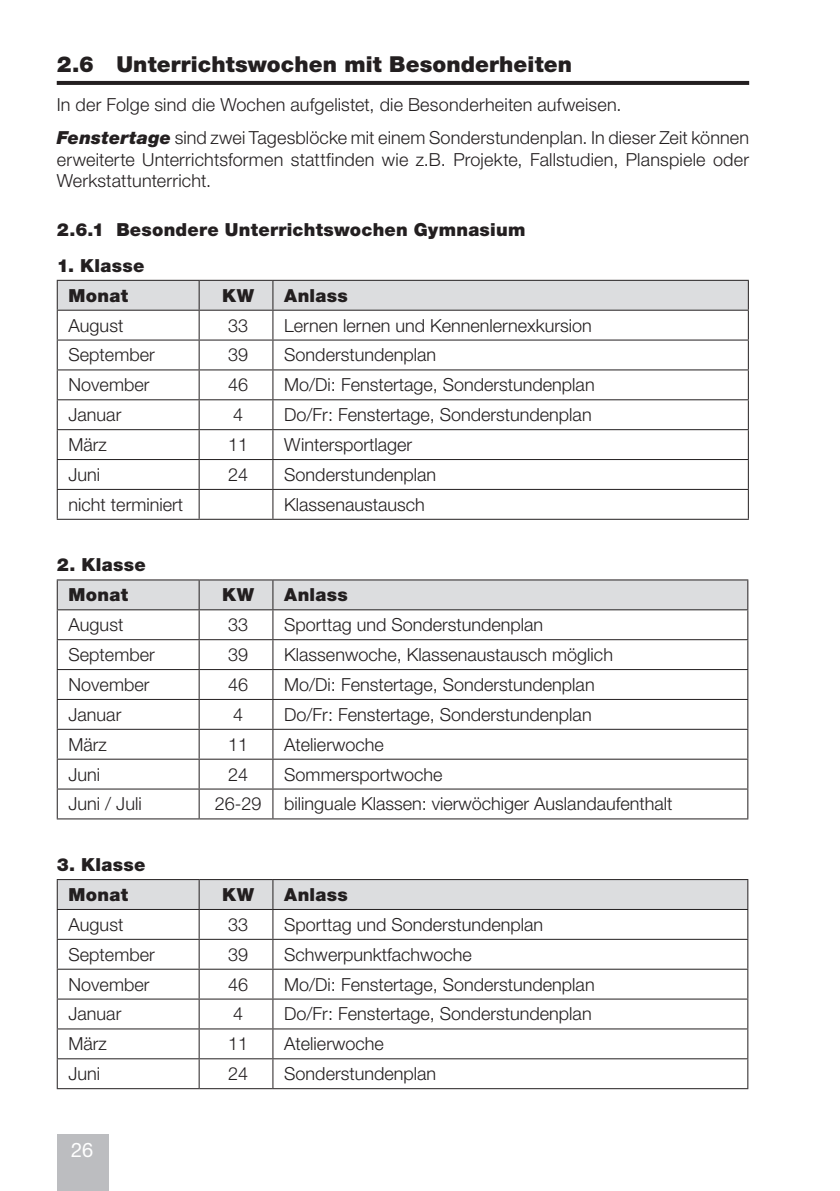
<style>
.page{position:relative;width:840px;height:1191px;background:#fff}
.page>*{position:absolute;margin:0;border:0;box-sizing:border-box;transform-origin:0 0}
.Titel_2_mit_Abstand{font:900 22px "Helvetica Neue LT Std";letter-spacing:.005em;color:#231f20}
.t1{font:20px "Helvetica Neue LT Std";color:#fff}
.Tabelle_Unterrichtsw{font:300 18px "Helvetica Neue LT Std";color:#231f20}
.Text{font:300 18px/21.6px "Helvetica Neue LT Std";letter-spacing:.01em;color:#231f20;text-align:justify}
.Titel_2{font:900 18px "Helvetica Neue LT Std";letter-spacing:.015em;color:#231f20}
.Tabelle_Titel_Unterr{font:900 18px "Helvetica Neue LT Std";letter-spacing:.015em;color:#231f20}
.Text_fett{font:900 18px "Helvetica Neue LT Std";letter-spacing:.015em;color:#231f20}
.Text-2{font:900 18px "Helvetica Neue LT Std";letter-spacing:.015em;color:#231f20}
.s1{font-weight:900;font-style:italic}
</style>
<div class="page">
<div style="left:57px;top:1134px;width:52px;height:57px;background:#bcbdc0"></div>
<hr style="left:57px;top:519px;width:142px;height:1px;background:#231f20">
<hr style="left:199px;top:519px;width:74px;height:1px;background:#231f20">
<hr style="left:273px;top:519px;width:475px;height:1px;background:#231f20">
<svg style="left:57px;top:280px;width:691px;height:239px"></svg>
<hr style="left:57px;top:579px;width:142px;height:1px;background:#231f20">
<hr style="left:199px;top:579px;width:74px;height:1px;background:#231f20">
<hr style="left:273px;top:579px;width:475px;height:1px;background:#231f20">
<hr style="left:57px;top:818px;width:142px;height:1px;background:#231f20">
<hr style="left:199px;top:818px;width:74px;height:1px;background:#231f20">
<hr style="left:273px;top:818px;width:475px;height:1px;background:#231f20">
<svg style="left:57px;top:580px;width:691px;height:238px"></svg>
<hr style="left:57px;top:639px;width:142px;height:1px;background:#231f20">
<hr style="left:199px;top:639px;width:74px;height:1px;background:#231f20">
<hr style="left:273px;top:639px;width:475px;height:1px;background:#231f20">
<hr style="left:57px;top:1088px;width:142px;height:1px;background:#231f20">
<hr style="left:199px;top:1088px;width:74px;height:1px;background:#231f20">
<hr style="left:273px;top:1088px;width:475px;height:1px;background:#231f20">
<svg style="left:57px;top:879px;width:691px;height:209px"></svg>
<hr style="left:57px;top:938px;width:142px;height:1px;background:#231f20">
<hr style="left:199px;top:938px;width:74px;height:1px;background:#231f20">
<hr style="left:273px;top:938px;width:475px;height:1px;background:#231f20">
<svg style="left:57px;top:81px;width:691px;height:4px;background:#262223"></svg>
<p class="Titel_2_mit_Abstand" style="left:57px;top:51px;width:516px">2.6 Unterrichtswochen mit Besonderheiten</p>
<p class="Text" style="left:57px;top:93px;width:566px">In der Folge sind die Wochen aufgelistet, die Besonderheiten aufweisen.</p>
<p class="Text" style="left:57px;top:126px;width:693px"><span class="s1">Fenstertage</span> sind zwei Tagesblöcke mit einem Sonderstundenplan. In dieser Zeit können erweiterte Unterrichtsformen stattfinden wie z.B. Projekte, Fallstudien, Planspiele oder Werkstattunterricht.</p>
<p class="Titel_2" style="left:57px;top:218px;width:470px">2.6.1 Besondere Unterrichtswochen Gymnasium</p>
<p class="Text_fett" style="left:57px;top:255px;width:89px">1. Klasse</p>
<p class="Tabelle_Titel_Unterr" style="left:69px;top:284px;width:61px">Monat</p>
<p class="Tabelle_Titel_Unterr" style="left:222px;top:284px;width:34px">KW</p>
<p class="Tabelle_Titel_Unterr" style="left:284px;top:284px;width:65px">Anlass</p>
<p class="Tabelle_Unterrichtsw" style="left:69px;top:314px;width:56px">August</p>
<p class="Tabelle_Unterrichtsw" style="left:228px;top:314px;width:22px">33</p>
<p class="Tabelle_Unterrichtsw" style="left:284px;top:314px;width:309px">Lernen lernen und Kennenlernexkursion</p>
<p class="Tabelle_Unterrichtsw" style="left:69px;top:344px;width:88px">September</p>
<p class="Tabelle_Unterrichtsw" style="left:228px;top:344px;width:22px">39</p>
<p class="Tabelle_Unterrichtsw" style="left:284px;top:344px;width:153px">Sonderstundenplan</p>
<p class="Tabelle_Unterrichtsw" style="left:69px;top:374px;width:82px">November</p>
<p class="Tabelle_Unterrichtsw" style="left:228px;top:374px;width:22px">46</p>
<p class="Tabelle_Unterrichtsw" style="left:284px;top:374px;width:312px">Mo/Di: Fenstertage, Sonderstundenplan</p>
<p class="Tabelle_Unterrichtsw" style="left:69px;top:404px;width:54px">Januar</p>
<p class="Tabelle_Unterrichtsw" style="left:233px;top:404px;width:12px">4</p>
<p class="Tabelle_Unterrichtsw" style="left:284px;top:404px;width:309px">Do/Fr: Fenstertage, Sonderstundenplan</p>
<p class="Tabelle_Unterrichtsw" style="left:69px;top:433px;width:40px">März</p>
<p class="Tabelle_Unterrichtsw" style="left:228px;top:433px;width:22px">11</p>
<p class="Tabelle_Unterrichtsw" style="left:284px;top:433px;width:129px">Wintersportlager</p>
<p class="Tabelle_Unterrichtsw" style="left:69px;top:463px;width:33px">Juni</p>
<p class="Tabelle_Unterrichtsw" style="left:228px;top:463px;width:22px">24</p>
<p class="Tabelle_Unterrichtsw" style="left:284px;top:463px;width:153px">Sonderstundenplan</p>
<p class="Tabelle_Unterrichtsw" style="left:69px;top:493px;width:116px">nicht terminiert</p>
<p class="Tabelle_Unterrichtsw" style="left:284px;top:493px;width:142px">Klassenaustausch</p>
<p class="Text-2" style="left:57px;top:554px;width:90px">2. Klasse</p>
<p class="Tabelle_Titel_Unterr" style="left:69px;top:584px;width:61px">Monat</p>
<p class="Tabelle_Titel_Unterr" style="left:222px;top:584px;width:34px">KW</p>
<p class="Tabelle_Titel_Unterr" style="left:284px;top:584px;width:65px">Anlass</p>
<p class="Tabelle_Unterrichtsw" style="left:69px;top:614px;width:56px">August</p>
<p class="Tabelle_Unterrichtsw" style="left:228px;top:614px;width:22px">33</p>
<p class="Tabelle_Unterrichtsw" style="left:284px;top:614px;width:260px">Sporttag und Sonderstundenplan</p>
<p class="Tabelle_Unterrichtsw" style="left:69px;top:643px;width:88px">September</p>
<p class="Tabelle_Unterrichtsw" style="left:228px;top:643px;width:22px">39</p>
<p class="Tabelle_Unterrichtsw" style="left:284px;top:643px;width:330px">Klassenwoche, Klassenaustausch möglich</p>
<p class="Tabelle_Unterrichtsw" style="left:69px;top:673px;width:82px">November</p>
<p class="Tabelle_Unterrichtsw" style="left:228px;top:673px;width:22px">46</p>
<p class="Tabelle_Unterrichtsw" style="left:284px;top:673px;width:312px">Mo/Di: Fenstertage, Sonderstundenplan</p>
<p class="Tabelle_Unterrichtsw" style="left:69px;top:703px;width:54px">Januar</p>
<p class="Tabelle_Unterrichtsw" style="left:233px;top:703px;width:12px">4</p>
<p class="Tabelle_Unterrichtsw" style="left:284px;top:703px;width:309px">Do/Fr: Fenstertage, Sonderstundenplan</p>
<p class="Tabelle_Unterrichtsw" style="left:69px;top:733px;width:40px">März</p>
<p class="Tabelle_Unterrichtsw" style="left:228px;top:733px;width:22px">11</p>
<p class="Tabelle_Unterrichtsw" style="left:284px;top:733px;width:101px">Atelierwoche</p>
<p class="Tabelle_Unterrichtsw" style="left:69px;top:763px;width:33px">Juni</p>
<p class="Tabelle_Unterrichtsw" style="left:228px;top:763px;width:22px">24</p>
<p class="Tabelle_Unterrichtsw" style="left:284px;top:763px;width:160px">Sommersportwoche</p>
<p class="Tabelle_Unterrichtsw" style="left:69px;top:793px;width:74px">Juni / Juli</p>
<p class="Tabelle_Unterrichtsw" style="left:215px;top:793px;width:48px">26-29</p>
<p class="Tabelle_Unterrichtsw" style="left:284px;top:793px;width:389px">bilinguale Klassen: vierwöchiger Auslandaufenthalt</p>
<p class="Text_fett" style="left:57px;top:854px;width:90px">3. Klasse</p>
<p class="Tabelle_Titel_Unterr" style="left:69px;top:883px;width:61px">Monat</p>
<p class="Tabelle_Titel_Unterr" style="left:222px;top:883px;width:34px">KW</p>
<p class="Tabelle_Titel_Unterr" style="left:284px;top:883px;width:65px">Anlass</p>
<p class="Tabelle_Unterrichtsw" style="left:69px;top:913px;width:56px">August</p>
<p class="Tabelle_Unterrichtsw" style="left:228px;top:913px;width:22px">33</p>
<p class="Tabelle_Unterrichtsw" style="left:284px;top:913px;width:260px">Sporttag und Sonderstundenplan</p>
<p class="Tabelle_Unterrichtsw" style="left:69px;top:943px;width:88px">September</p>
<p class="Tabelle_Unterrichtsw" style="left:228px;top:943px;width:22px">39</p>
<p class="Tabelle_Unterrichtsw" style="left:284px;top:943px;width:189px">Schwerpunktfachwoche</p>
<p class="Tabelle_Unterrichtsw" style="left:69px;top:973px;width:82px">November</p>
<p class="Tabelle_Unterrichtsw" style="left:228px;top:973px;width:22px">46</p>
<p class="Tabelle_Unterrichtsw" style="left:284px;top:973px;width:312px">Mo/Di: Fenstertage, Sonderstundenplan</p>
<p class="Tabelle_Unterrichtsw" style="left:69px;top:1003px;width:54px">Januar</p>
<p class="Tabelle_Unterrichtsw" style="left:233px;top:1003px;width:12px">4</p>
<p class="Tabelle_Unterrichtsw" style="left:284px;top:1003px;width:309px">Do/Fr: Fenstertage, Sonderstundenplan</p>
<p class="Tabelle_Unterrichtsw" style="left:69px;top:1033px;width:40px">März</p>
<p class="Tabelle_Unterrichtsw" style="left:228px;top:1033px;width:22px">11</p>
<p class="Tabelle_Unterrichtsw" style="left:284px;top:1033px;width:101px">Atelierwoche</p>
<p class="Tabelle_Unterrichtsw" style="left:69px;top:1062px;width:33px">Juni</p>
<p class="Tabelle_Unterrichtsw" style="left:228px;top:1062px;width:22px">24</p>
<p class="Tabelle_Unterrichtsw" style="left:284px;top:1062px;width:153px">Sonderstundenplan</p>
<p class="t1" style="left:71px;top:1137px;width:24px">26</p>
</div>
